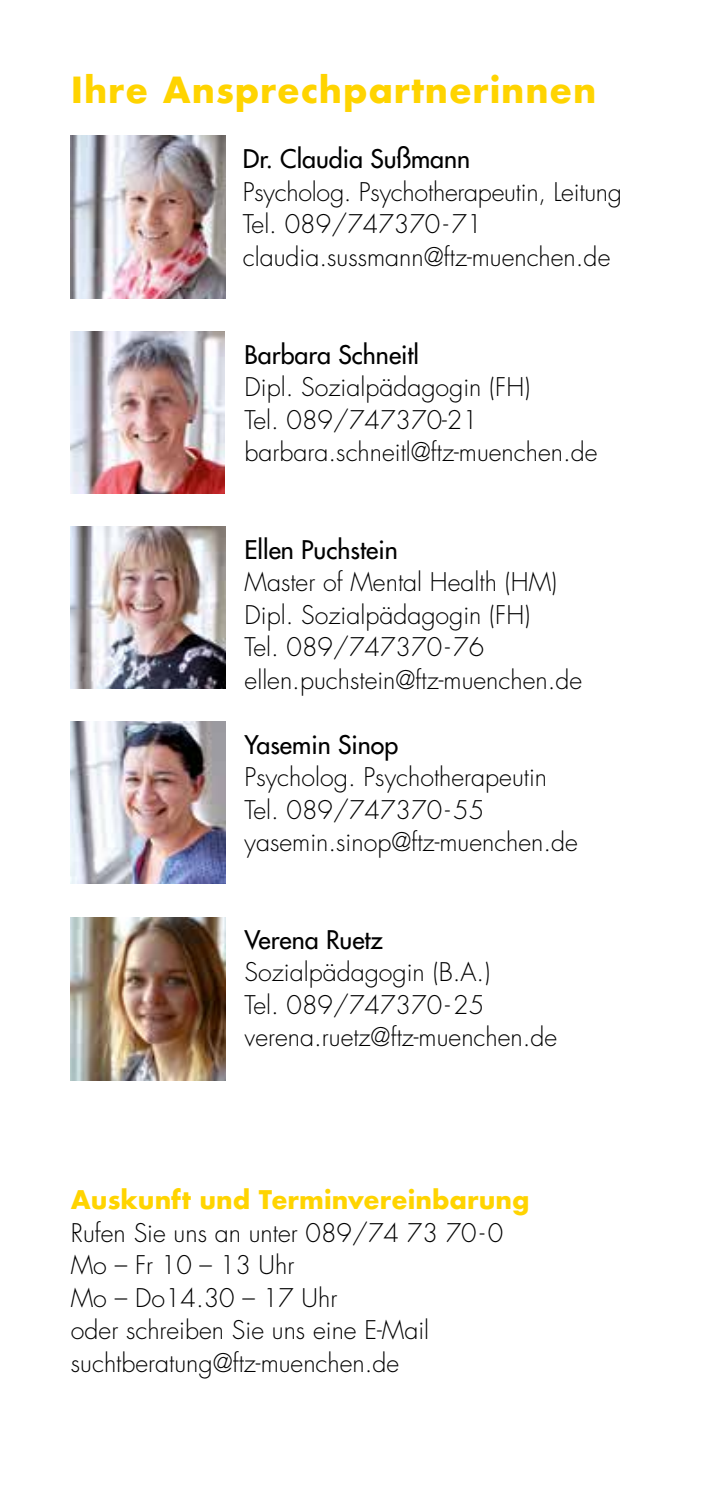
<style>
.page{position:relative;width:709px;height:1489px;background:#fff}
.page>*{position:absolute;margin:0;border:0;box-sizing:border-box;transform-origin:0 0}
.t1{font:700 35px "Futura";letter-spacing:.025em;color:#ffd400}
.t2{font:300 25px/32.5px "Futura";color:#000}
.t3{font:25px "Futura";color:#000}
.t4{font:700 25px "Futura";color:#ffd400}
</style>
<div class="page">
<img style="left:71px;top:136px;width:154px;height:162px">
<img style="left:71px;top:331px;width:153px;height:162px">
<img style="left:71px;top:526px;width:154px;height:162px">
<img style="left:71px;top:721px;width:154px;height:162px">
<img style="left:71px;top:917px;width:154px;height:163px">
<h1 class="t1" style="left:71px;top:65px;width:527px">Ihre Ansprechpartnerinnen</h1>
<p class="t3" style="left:243px;top:143px;width:229px">Dr. Claudia Sußmann</p>
<p class="t2" style="left:243px;top:176px;width:381px">Psycholog. Psychotherapeutin, Leitung<br>Tel. 089/747370-71 claudia.sussmann@ftz-muenchen.de</p>
<p class="t3" style="left:244px;top:338px;width:176px">Barbara Schneitl</p>
<p class="t2" style="left:244px;top:371px;width:354px">Dipl. Sozialpädagogin (FH)<br>Tel. 089/747370-21 barbara.schneitl@ftz-muenchen.de</p>
<p class="t3" style="left:244px;top:533px;width:155px">Ellen Puchstein</p>
<p class="t2" style="left:244px;top:566px;width:339px">Master of Mental Health (HM)<br>Dipl. Sozialpädagogin (FH)<br>Tel. 089/747370-76 ellen.puchstein@ftz-muenchen.de</p>
<p class="t3" style="left:244px;top:728px;width:155px">Yasemin Sinop</p>
<p class="t2" style="left:244px;top:761px;width:335px">Psycholog. Psychotherapeutin<br>Tel. 089/747370-55 yasemin.sinop@ftz-muenchen.de</p>
<p class="t3" style="left:244px;top:923px;width:140px">Verena Ruetz</p>
<p class="t2" style="left:244px;top:956px;width:314px">Sozialpädagogin (B.A.)<br>Tel. 089/747370-25 verena.ruetz@ftz-muenchen.de</p>
<p class="t4" style="left:71px;top:1181px;width:460px">Auskunft und Terminvereinbarung</p>
<p class="t2" style="left:71px;top:1216px;width:434px">Rufen Sie uns an unter 089/74 73 70-0<br>Mo – Fr 10 – 13 Uhr<br>Mo – Do14.30 – 17 Uhr<br>oder schreiben Sie uns eine E-Mail suchtberatung@ftz-muenchen.de</p>
</div>
